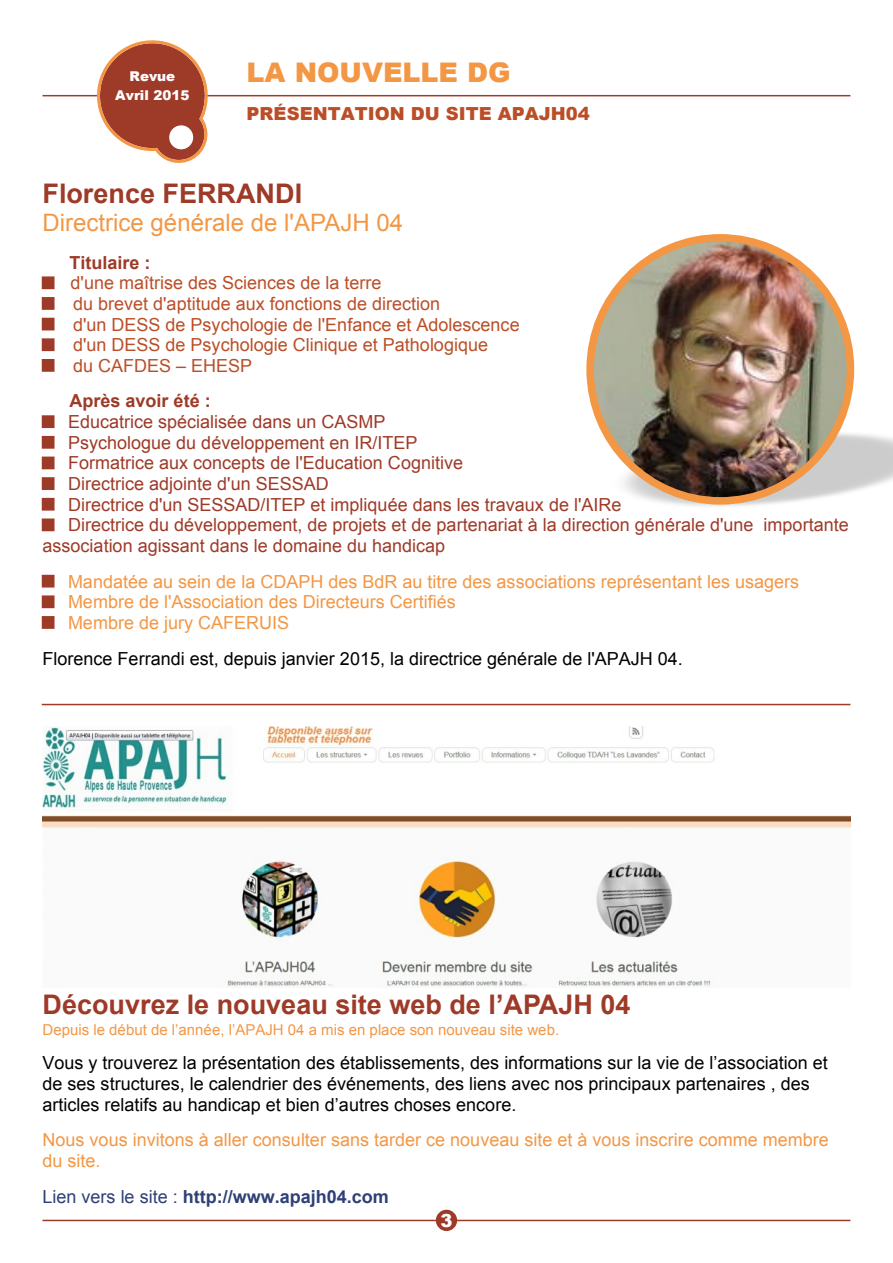
<style>
.page{position:relative;width:893px;height:1263px;background:#fff}
.page>*{position:absolute;margin:0;border:0;box-sizing:border-box;transform-origin:0 0}
.t1{font:700 27px "Arial";color:#9e3a28}
.t2{font:900 27px "Arial";color:#f39745}
.t3{font:24px "Arial";color:#f39745}
.t4{font:18px "Arial";color:#9e3a28}
.t5{font:18px/20.7px "Arial";color:#000}
.t6{font:18px/20.7px "Arial";color:#f39745}
.t7{font:18px/20.7px "Arial";color:#bb4e27}
.t8{font:700 18px "Arial";color:#2e4076}
.t9{font:900 18px "Arial";color:#bb4e27}
.t10{font:700 18px "Arial";color:#9e3a28}
.t11{font:900 18px "Arial";color:#fff}
.t12{font:15px "Arial";color:#f39745}
.t13{font:900 13.5px/19px "Arial";color:#fff;text-align:center}
.s1{font-weight:400}
</style>
<div class="page">
<hr style="left:43px;top:1220px;width:807px;height:1px;background:#9e3a28">
<div style="left:436px;top:1210px;width:21px;height:21px;background:#9e3a28;border:2px solid #9e3a28;border-radius:50%"></div>
<hr style="left:43px;top:95px;width:807px;height:1px;background:#9e3a28">
<svg style="left:97px;top:40px;width:111px;height:123px"></svg>
<div style="left:168px;top:124px;width:27px;height:27px;background:#fff;border:2px solid #9e3a28;border-radius:50%"></div>
<div style="left:42px;top:276px;width:13px;height:13px;background:#9e3a28;border:2px solid #9e3a28"></div>
<div style="left:42px;top:297px;width:13px;height:13px;background:#9e3a28;border:2px solid #9e3a28"></div>
<div style="left:42px;top:318px;width:13px;height:12px;background:#9e3a28;border:2px solid #9e3a28"></div>
<div style="left:42px;top:338px;width:13px;height:13px;background:#9e3a28;border:2px solid #9e3a28"></div>
<div style="left:42px;top:359px;width:13px;height:13px;background:#9e3a28;border:2px solid #9e3a28"></div>
<div style="left:42px;top:415px;width:13px;height:13px;background:#9e3a28;border:2px solid #9e3a28"></div>
<div style="left:42px;top:436px;width:13px;height:13px;background:#9e3a28;border:2px solid #9e3a28"></div>
<div style="left:42px;top:457px;width:13px;height:12px;background:#9e3a28;border:2px solid #9e3a28"></div>
<div style="left:42px;top:477px;width:13px;height:13px;background:#9e3a28;border:2px solid #9e3a28"></div>
<div style="left:42px;top:498px;width:13px;height:13px;background:#9e3a28;border:2px solid #9e3a28"></div>
<div style="left:42px;top:518px;width:13px;height:13px;background:#9e3a28;border:2px solid #9e3a28"></div>
<div style="left:42px;top:575px;width:13px;height:12px;background:#9e3a28;border:2px solid #9e3a28"></div>
<div style="left:42px;top:595px;width:13px;height:13px;background:#9e3a28;border:2px solid #9e3a28"></div>
<div style="left:42px;top:616px;width:13px;height:13px;background:#9e3a28;border:2px solid #9e3a28"></div>
<hr style="left:42px;top:704px;width:808px;height:1px;background:#9e3a28">
<img style="left:587px;top:234px;width:306px;height:272px">
<img style="left:590px;top:238px;width:260px;height:263px;border-radius:50%">
<div style="left:586px;top:234px;width:268px;height:271px;border:8px solid #f39745;border-radius:50%"></div>
<img style="left:43px;top:726px;width:807px;height:261px">
<p class="t13" style="left:115px;top:68px;width:76px">Revue<br>Avril 2015</p>
<h1 class="t2" style="left:247px;top:63px;width:265px">LA NOUVELLE DG</h1>
<p class="t9" style="left:247px;top:107px;width:345px">PRÉSENTATION DU SITE APAJH04</p>
<h1 class="t1" style="left:43px;top:184px;width:261px">Florence FERRANDI</h1>
<h2 class="t3" style="left:43px;top:214px;width:362px">Directrice générale de l'APAJH 04</h2>
<p class="t10" style="left:70px;top:255px;width:83px">Titulaire :</p>
<p class="t7" style="left:71px;top:274px;width:451px">d'une maîtrise des Sciences de la terre<br>du brevet d'aptitude aux fonctions de direction<br>d'un DESS de Psychologie de l'Enfance et Adolescence d'un DESS de Psychologie Clinique et Pathologique<br>du CAFDES – EHESP</p>
<p class="t10" style="left:70px;top:394px;width:143px">Après avoir été :</p>
<p class="t4" style="left:68px;top:415px;width:319px">Educatrice spécialisée dans un CASMP</p>
<p class="t4" style="left:68px;top:436px;width:351px">Psychologue du développement en IR/ITEP</p>
<p class="t4" style="left:68px;top:456px;width:397px">Formatrice aux concepts de l'Education Cognitive</p>
<p class="t4" style="left:68px;top:477px;width:262px">Directrice adjointe d'un SESSAD</p>
<p class="t4" style="left:68px;top:497px;width:555px">Directrice d'un SESSAD/ITEP et impliquée dans les travaux de l'AIRe</p>
<p class="t4" style="left:68px;top:518px;width:782px">Directrice du développement, de projets et de partenariat à la direction générale d'une importante</p>
<p class="t4" style="left:43px;top:539px;width:404px">association agissant dans le domaine du handicap</p>
<p class="t6" style="left:68px;top:572px;width:733px">Mandatée au sein de la CDAPH des BdR au titre des associations représentant les usagers<br>Membre de l'Association des Directeurs Certifiés<br>Membre de jury CAFERUIS</p>
<p class="t5" style="left:43px;top:649px;width:642px">Florence Ferrandi est, depuis janvier 2015, la directrice générale de l'APAJH 04.</p>
<h1 class="t1" style="left:43px;top:995px;width:590px">Découvrez le nouveau site web de l’APAJH 04</h1>
<p class="t12" style="left:43px;top:1023px;width:518px">Depuis le début de l’année, l’APAJH 04 a mis en place son nouveau site web.</p>
<p class="t5" style="left:43px;top:1054px;width:787px">Vous y trouverez la présentation des établissements, des informations sur la vie de l’association et de ses structures, le calendrier des événements, des liens avec nos principaux partenaires , des articles relatifs au handicap et bien d’autres choses encore.</p>
<p class="t6" style="left:43px;top:1131px;width:788px">Nous vous invitons à aller consulter sans tarder ce nouveau site et à vous inscrire comme membre du site.</p>
<p class="t8" style="left:43px;top:1189px;width:348px"><span class="s1">Lien vers le site :</span> http://www.apajh04.com</p>
<p class="t11" style="left:440px;top:1214px;width:14px">3</p>
</div>
